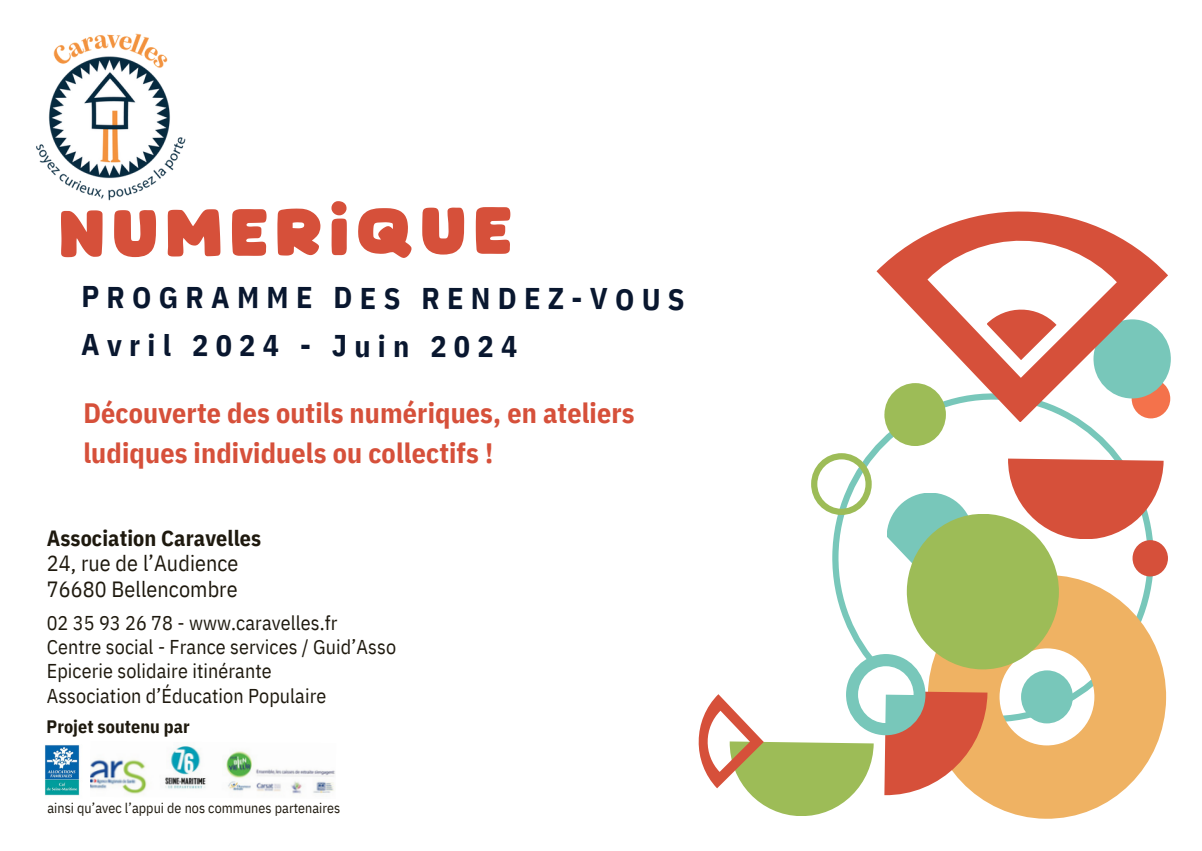
<style>
.page{position:relative;width:1202px;height:851px;background:#fff}
.page>*{position:absolute;margin:0;border:0;box-sizing:border-box;transform-origin:0 0}
.t1{font:62px "Planet Comic";letter-spacing:.125em;color:#d6503a}
.t2{font:700 30px/47.6px "IBM Plex Sans Cond";letter-spacing:.24em;color:#09172f}
.t3{font:700 28px/40.4px "IBM Plex Sans Cond";letter-spacing:.005em;color:#d6503a}
.t4{font:22px/25.4px "IBM Plex Sans Cond";letter-spacing:.005em;color:#1e190e}
.t5{font:20px/24px "IBM Plex Sans Cond";letter-spacing:.005em;color:#1e190e}
.t6{font:700 18px "IBM Plex Sans Cond";letter-spacing:.005em;color:#1e190e}
.t7{font:14px "IBM Plex Sans Cond";letter-spacing:.005em;color:#1e190e}
.s1{font-weight:700}
</style>
<div class="page">
<img style="left:36px;top:33px;width:150px;height:168px">
<img style="left:45px;top:745px;width:290px;height:51px">
<svg style="left:829px;top:422px;width:292px;height:36px"></svg>
<svg style="left:1022px;top:669px;width:145px;height:150px"></svg>
<div style="left:1131px;top:379px;width:39px;height:39px;background:#f4724b;border-radius:50%"></div>
<svg style="left:876px;top:211px;width:292px;height:211px"></svg>
<div style="left:1132px;top:540px;width:36px;height:36px;background:#d6503a;border-radius:50%"></div>
<svg style="left:698px;top:458px;width:465px;height:358px"></svg>
<div style="left:884px;top:383px;width:62px;height:63px;background:#9dbc57;border-radius:50%"></div>
<div style="left:1020px;top:670px;width:53px;height:53px;background:#78c7ba;border-radius:50%"></div>
<svg style="left:986px;top:304px;width:70px;height:56px"></svg>
<div style="left:811px;top:453px;width:61px;height:62px;border:6px solid #9dbc57;border-radius:50%"></div>
<p class="t1" style="left:60px;top:202px;width:454px">NUMERIQUE</p>
<h1 class="t2" style="left:81px;top:273px;width:605px">PROGRAMME DES RENDEZ-VOUS<br>Avril 2024 - Juin 2024</h1>
<h2 class="t3" style="left:83px;top:392px;width:552px">Découverte des outils numériques, en ateliers ludiques individuels ou collectifs !</h2>
<h4 class="t4" style="left:47px;top:524px;width:216px"><span class="s1">Association Caravelles<br></span>24, rue de l’Audience<br>76680 Bellencombre</h4>
<h3 class="t5" style="left:47px;top:611px;width:351px">02 35 93 26 78 - www.caravelles.fr Centre social - France services / Guid’Asso Epicerie solidaire itinérante<br>Association d’Éducation Populaire</h3>
<p class="t6" style="left:47px;top:714px;width:145px">Projet soutenu par</p>
<p class="t7" style="left:47px;top:798px;width:294px">ainsi qu’avec l’appui de nos communes partenaires</p>
</div>
